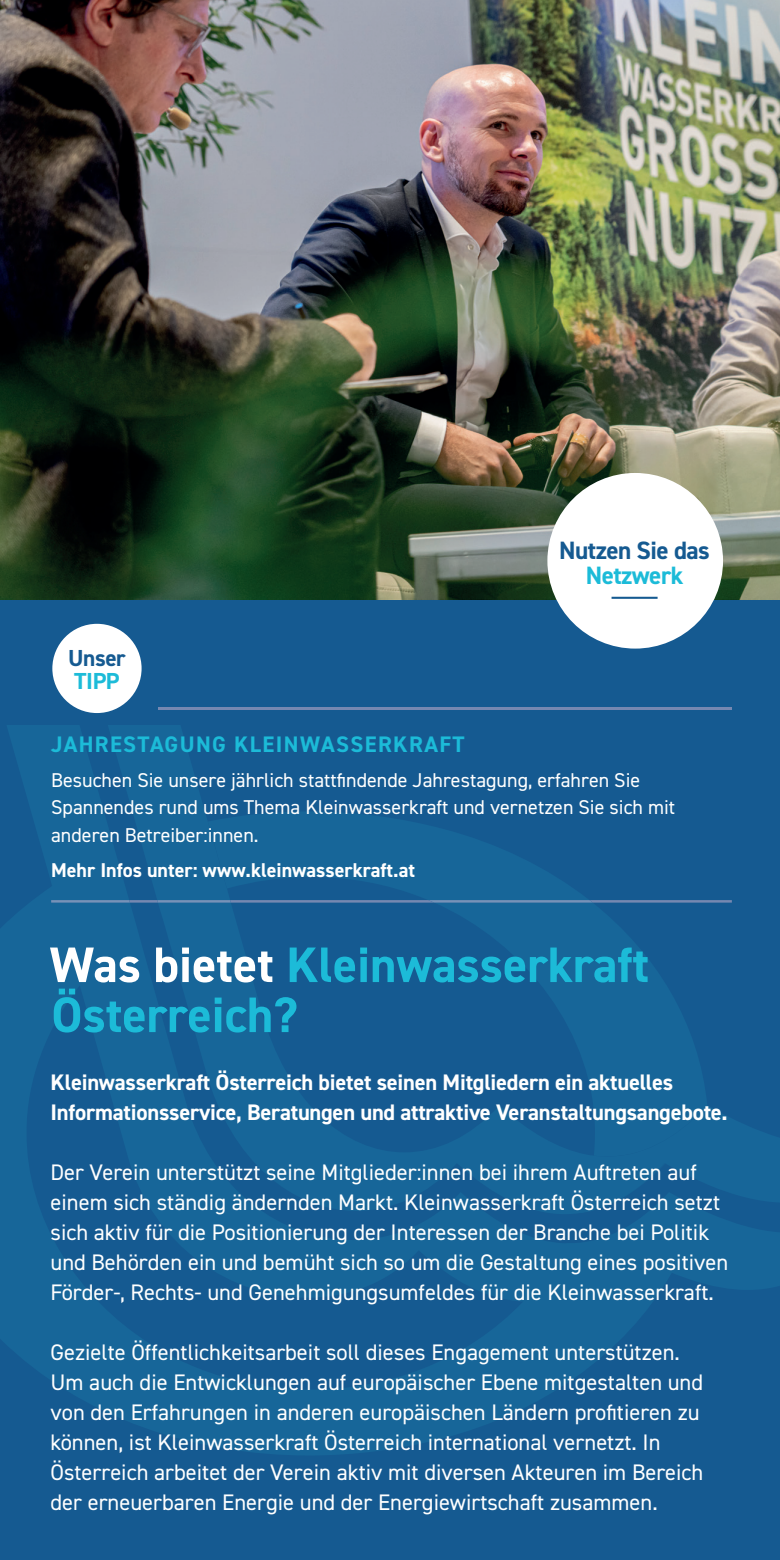
<style>
.page{position:relative;width:780px;height:1560px;background:#fff}
.page>*{position:absolute;margin:0;border:0;box-sizing:border-box;transform-origin:0 0}
.t1{font:700 50px/50px "DIN2014";color:#1cbbd8}
.t2{font:700 25px "DIN2014";letter-spacing:-.02em;color:#155a91}
.t3{font:700 25px "DIN2014";letter-spacing:-.02em;color:#1cbbd8}
.t4{font:700 23.25px "DIN2014";letter-spacing:-.02em;color:#155a91}
.t5{font:700 23.25px "DIN2014";color:#1cbbd8}
.t6{font:22.5px/30px "DIN2014";color:#fff}
.t7{font:700 22.5px/30px "DIN2014";letter-spacing:-.01em;color:#fff}
.t8{font:700 22.5px "DIN2014";letter-spacing:.06em;color:#1cbbd8}
.t9{font:20px/27.5px "DIN2014";color:#fff}
.t10{font:700 20px "DIN2014";color:#fff}
.s1{color:#fff}
</style>
<div class="page">
<div style="left:0;top:599px;width:780px;height:960px;background:#155a91"></div>
<svg style="left:0;top:725px;width:780px;height:730px"></svg>
<div style="left:52px;top:623px;width:90px;height:90px;background:#fff;border-radius:50%"></div>
<img style="left:0;top:0;width:780px;height:599px">
<div style="left:547px;top:473px;width:176px;height:175px;background:#fff;border-radius:50%"></div>
<hr style="left:611px;top:596px;width:46px;height:2px;background:#155a91">
<hr style="left:159px;top:706px;width:572px;height:3px;background:#7688b1">
<svg style="left:130px;top:900px;width:601px;height:2px"></svg>
<hr style="left:51px;top:900px;width:79px;height:2px;background:#7792b8">
<p class="t4" style="left:68px;top:642px;width:59px">Unser</p>
<p class="t5" style="left:74px;top:665px;width:47px">TIPP</p>
<p class="t2" style="left:559px;top:533px;width:152px">Nutzen Sie das</p>
<p class="t3" style="left:585px;top:558px;width:99px">Netzwerk</p>
<p class="t8" style="left:51px;top:729px;width:415px">JAHRESTAGUNG KLEINWASSERKRAFT</p>
<p class="t9" style="left:51px;top:765px;width:625px">Besuchen Sie unsere jährlich stattfindende Jahrestagung, erfahren Sie<br>Spannendes rund ums Thema Kleinwasserkraft und vernetzen Sie sich mit anderen Betreiber:innen.</p>
<p class="t10" style="left:51px;top:856px;width:365px">Mehr Infos unter: www.kleinwasserkraft.at</p>
<h1 class="t1" style="left:50px;top:939px;width:601px"><span class="s1">Was bietet</span> Kleinwasserkraft<br>Österreich?</h1>
<p class="t7" style="left:50px;top:1066px;width:678px">Kleinwasserkraft Österreich bietet seinen Mitgliedern ein aktuelles<br>Informationsservice, Beratungen und attraktive Veranstaltungsangebote.</p>
<p class="t6" style="left:50px;top:1156px;width:679px">Der Verein unterstützt seine Mitglieder:innen bei ihrem Auftreten auf einem sich ständig ändernden Markt. Kleinwasserkraft Österreich setzt sich aktiv für die Positionierung der Interessen der Branche bei Politik und Behörden ein und bemüht sich so um die Gestaltung eines positiven Förder-, Rechts- und Genehmigungsumfeldes für die Kleinwasserkraft.</p>
<p class="t6" style="left:50px;top:1336px;width:654px">Gezielte Öffentlichkeitsarbeit soll dieses Engagement unterstützen.<br>Um auch die Entwicklungen auf europäischer Ebene mitgestalten und von den Erfahrungen in anderen europäischen Ländern profitieren zu können, ist Kleinwasserkraft Österreich international vernetzt. In Österreich arbeitet der Verein aktiv mit diversen Akteuren im Bereich der erneuerbaren Energie und der Energiewirtschaft zusammen.</p>
</div>
